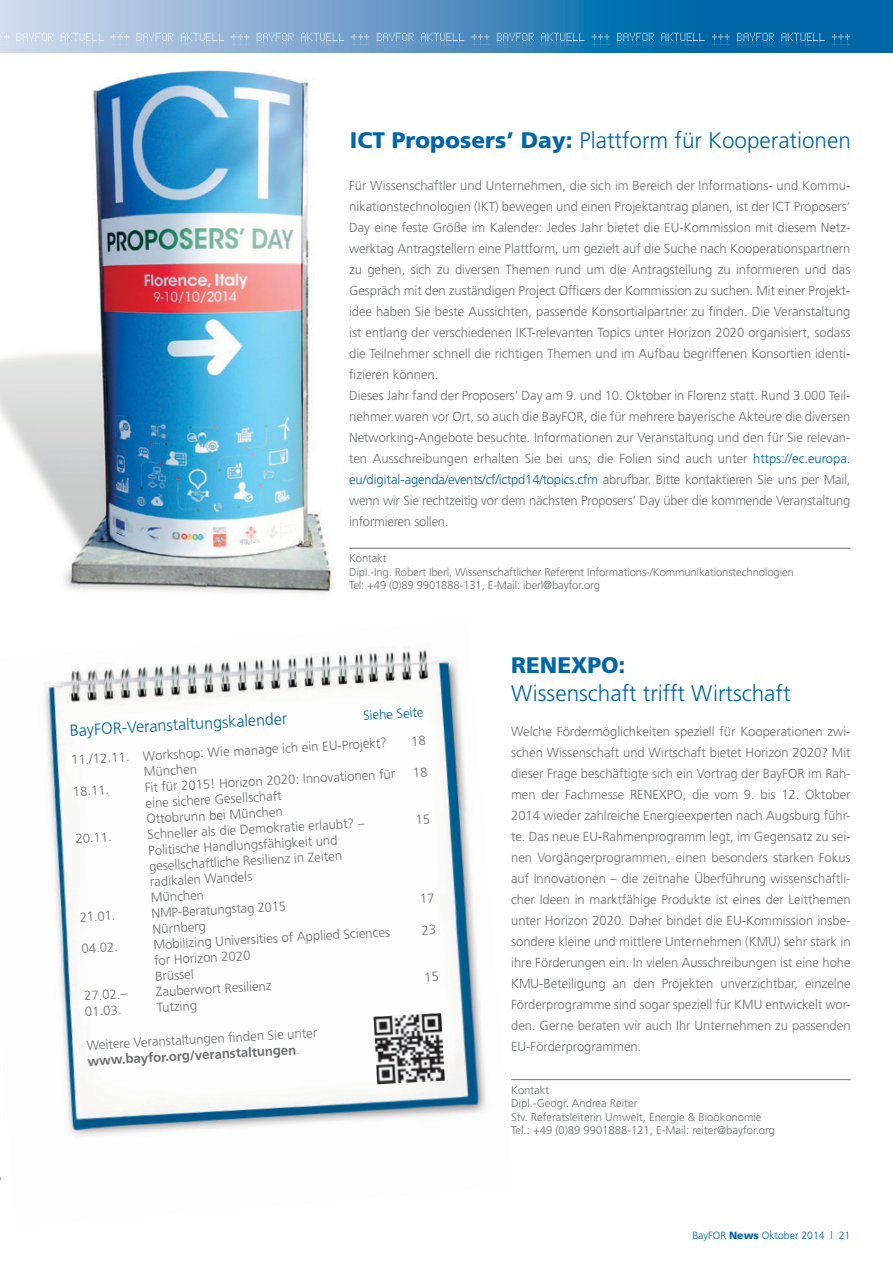
<style>
.page{position:relative;width:893px;height:1263px;background:#fff}
.page>*{position:absolute;margin:0;border:0;box-sizing:border-box;transform-origin:0 0}
.t1{font:300 22.5px "Frutiger";color:#0066a5}
.t2{font:900 22.5px "Frutiger";color:#0066a5}
.t3{font:300 16.2px "Frutiger";color:#0066a5}
.t4{font:300 13.2px/21px "Frutiger";color:#6d6f71}
.t5{font:300 13.2px "Frutiger";color:#0066a5}
.t6{font:300 11.25px/13.5px "Frutiger";letter-spacing:-.01em;color:#6d6f71}
.t7{font:300 10.5px "Frutiger";color:#0066a5}
.s1{font-weight:900}
.s2{color:#0066a5}
.s3{font-weight:700}
</style>
<div class="page">
<svg style="left:0;top:0;width:893px;height:53px"></svg>
<svg style="left:0;top:33px;width:850px;height:16px"></svg>
<img style="left:0;top:70px;width:383px;height:525px">
<img style="left:0;top:648px;width:513px;height:533px">
<img style="left:374px;top:1013px;width:71px;height:71px">
<hr style="left:349px;top:548px;width:501px;height:1px;background:#6d6f71">
<hr style="left:511px;top:1079px;width:340px;height:1px;background:#6d6f71">
<svg style="left:413px;top:736px;width:12px;height:10px"></svg>
<svg style="left:414px;top:767px;width:13px;height:10px"></svg>
<svg style="left:417px;top:814px;width:12px;height:10px"></svg>
<svg style="left:421px;top:893px;width:13px;height:10px"></svg>
<svg style="left:422px;top:924px;width:13px;height:10px"></svg>
<svg style="left:425px;top:972px;width:13px;height:10px"></svg>
<h1 class="t1" style="left:350px;top:128px;width:502px"><span class="s1">ICT Proposers’ Day:</span> Plattform für Kooperationen</h1>
<p class="t4" style="left:349px;top:175px;width:503px">Für Wissenschaftler und Unternehmen, die sich im Bereich der Informations- und Kommu&shy;nikationstechnologien (IKT) bewegen und einen Projektantrag planen, ist der ICT Proposers‘ Day eine feste Größe im Kalender: Jedes Jahr bietet die EU-Kommission mit diesem Netz&shy;werktag Antragstellern eine Plattform, um gezielt auf die Suche nach Kooperationspartnern zu gehen, sich zu diversen Themen rund um die Antragstellung zu informieren und das Gespräch mit den zuständigen Project Officers der Kommission zu suchen. Mit einer Projekt&shy;idee haben Sie beste Aussichten, passende Konsortialpartner zu finden. Die Veranstaltung ist entlang der verschiedenen IKT-relevanten Topics unter Horizon 2020 organisiert, sodass die Teilnehmer schnell die richtigen Themen und im Aufbau begriffenen Konsortien identi&shy;fizieren können.<br>Dieses Jahr fand der Proposers‘ Day am 9. und 10. Oktober in Florenz statt. Rund 3.000 Teil&shy;nehmer waren vor Ort, so auch die BayFOR, die für mehrere bayerische Akteure die diversen Networking-Angebote besuchte. Informationen zur Veranstaltung und den für Sie relevan&shy;ten Ausschreibungen erhalten Sie bei uns; die Folien sind auch unter <span class="s2">https://ec.europa. eu/digital-agenda/events/cf/ictpd14/topics.cfm</span> abrufbar. Bitte kontaktieren Sie uns per Mail, wenn wir Sie rechtzeitig vor dem nächsten Proposers‘ Day über die kommende Veranstaltung informieren sollen.</p>
<p class="t6" style="left:349px;top:551px;width:446px">Kontakt<br>Dipl.-Ing. Robert Iberl, Wissenschaftlicher Referent Informations-/Kommunikationstechnologien<br>Tel: +49 (0)89 9901888-131, E-Mail: iberl@bayfor.org</p>
<p class="t3" style="left:69px;top:721px;width:219px;rotate:-3deg">BayFOR-Veranstaltungskalender</p>
<p class="t5" style="left:363px;top:708px;width:62px;rotate:-3deg">Siehe Seite</p>
<p class="t4" style="left:71px;top:749px;width:318px;rotate:-3deg">11./12.11. Workshop: Wie manage ich ein EU-Projekt?</p>
<p class="t4" style="left:143px;top:761px;width:55px;rotate:-3deg">München</p>
<p class="t4" style="left:72px;top:781px;width:38px;rotate:-3deg">18.11.</p>
<p class="t4" style="left:144px;top:779px;width:252px;line-height:15.9px;rotate:-3deg">Fit für 2015! Horizon 2020: Innovationen für eine sichere Gesellschaft<br>Ottobrunn bei München</p>
<p class="t4" style="left:147px;top:826px;width:219px;line-height:15.8px;rotate:-3deg">Schneller als die Demokratie erlaubt? –<br>Politische Handlungsfähigkeit und gesellschaftliche Resilienz in Zeiten radikalen Wandels<br>München</p>
<p class="t4" style="left:75px;top:828px;width:38px;rotate:-3deg">20.11.</p>
<p class="t4" style="left:79px;top:907px;width:37px;rotate:-3deg">21.01.</p>
<p class="t4" style="left:151px;top:905px;width:136px;line-height:15.9px;rotate:-3deg">NMP-Beratungstag 2015<br>Nürnberg</p>
<p class="t4" style="left:81px;top:938px;width:38px;rotate:-3deg">04.02.</p>
<p class="t4" style="left:153px;top:936px;width:238px;line-height:15.9px;rotate:-3deg">Mobilizing Universities of Applied Sciences for Horizon 2020<br>Brüssel</p>
<p class="t4" style="left:84px;top:985px;width:45px;rotate:-3deg">27.02.–</p>
<p class="t4" style="left:155px;top:981px;width:117px;rotate:-3deg">Zauberwort Resilienz</p>
<p class="t4" style="left:84px;top:1001px;width:38px;rotate:-3deg">01.03.</p>
<p class="t4" style="left:156px;top:997px;width:42px;rotate:-3deg">Tutzing</p>
<p class="t4" style="left:86px;top:1037px;width:232px;line-height:15.8px;rotate:-3deg">Weitere Veranstaltungen fi nden Sie unter <span class="s3">www.bayfor.org/veranstaltungen</span>.</p>
<h1 class="t2" style="left:511px;top:652px;width:116px">RENEXPO:</h1>
<h1 class="t1" style="left:511px;top:680px;width:281px">Wissenschaft trifft Wirtschaft</h1>
<p class="t4" style="left:511px;top:721px;width:341px;text-align:justify">Welche Fördermöglichkeiten speziell für Kooperationen zwi&shy;schen Wissenschaft und Wirtschaft bietet Horizon 2020? Mit dieser Frage beschäftigte sich ein Vortrag der BayFOR im Rah&shy;men der Fachmesse RENEXPO, die vom 9. bis 12. Oktober 2014 wieder zahlreiche Energieexperten nach Augsburg führ&shy;te. Das neue EU-Rahmenprogramm legt, im Gegensatz zu sei&shy;nen Vorgängerprogrammen, einen besonders starken Fokus auf Innovationen – die zeitnahe Überführung wissenschaftli&shy;cher Ideen in marktfähige Produkte ist eines der Leitthemen unter Horizon 2020. Daher bindet die EU-Kommission insbe&shy;sondere kleine und mittlere Unternehmen (KMU) sehr stark in ihre Förderungen ein. In vielen Ausschreibungen ist eine hohe KMU-Beteiligung an den Projekten unverzichtbar, einzelne Förderprogramme sind sogar speziell für KMU entwickelt wor&shy;den. Gerne beraten wir auch Ihr Unternehmen zu passenden EU-Förderprogrammen.</p>
<p class="t6" style="left:511px;top:1083px;width:265px">Kontakt<br>Dipl.-Geogr. Andrea Reiter<br>Stv. Referatsleiterin Umwelt, Energie &amp; Bioökonomie Tel.: +49 (0)89 9901888-121, E-Mail: reiter@bayfor.org</p>
<p class="t7" style="left:692px;top:1229px;width:160px">BayFOR <span class="s1">News</span> Oktober 2014 | 21</p>
</div>
